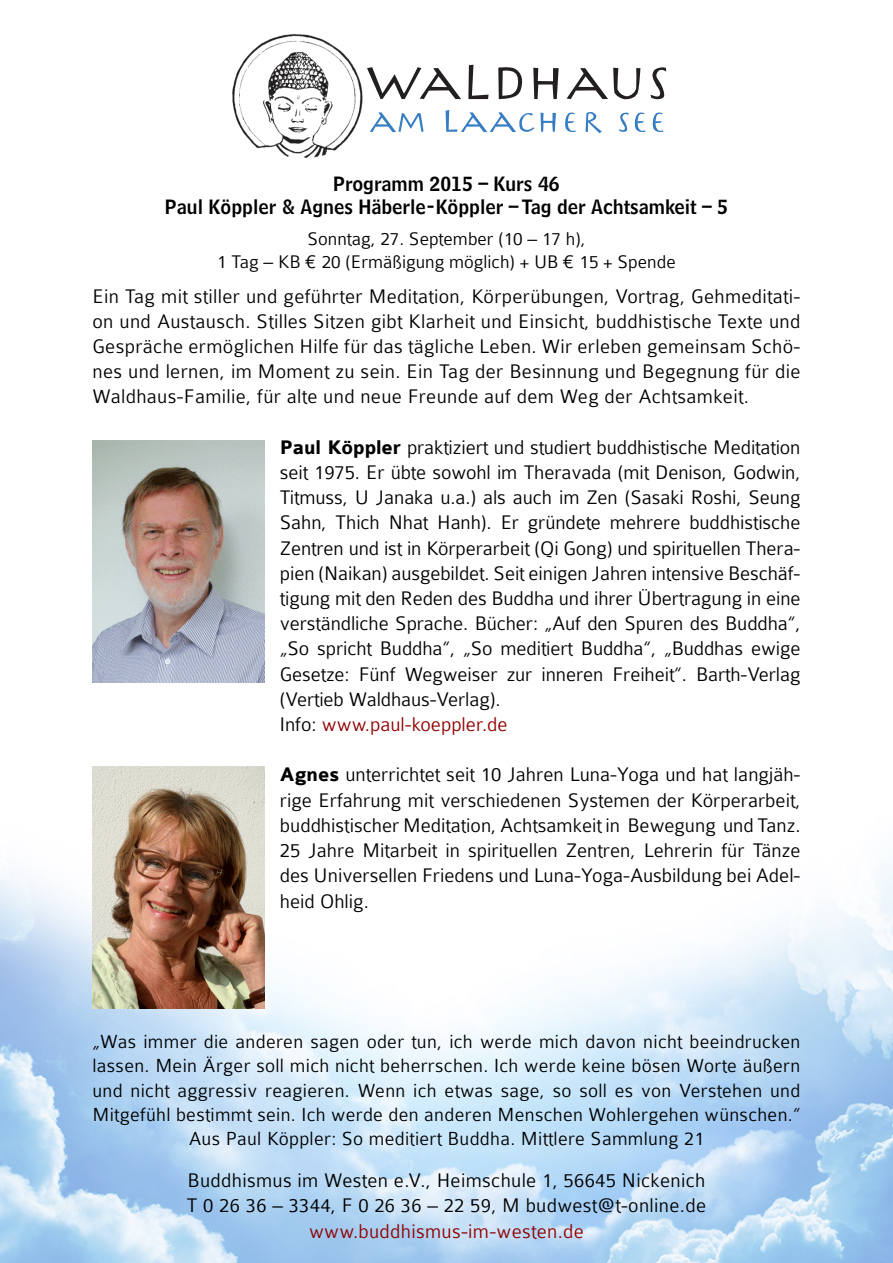
<style>
.page{position:relative;width:893px;height:1263px;background:#fff}
.page>*{position:absolute;margin:0;border:0;box-sizing:border-box;transform-origin:0 0}
.t1{font:300 21px/25.2px "Colaborate";letter-spacing:.015em;color:#000;text-align:justify}
.t2{font:300 21px "Colaborate";color:#8f0000}
.t3{font:300 20.25px/24.3px "Colaborate";letter-spacing:.015em;color:#000;text-align:center}
.t4{font:19.5px/23.4px "Bell Centennial Name And Number";color:#000;text-align:center}
.t5{font:300 19.5px/23.4px "Colaborate";color:#000;text-align:center}
.s1{font-weight:700}
.s2{color:#000}
.s3{color:#8f0000}
</style>
<div class="page">
<img style="left:0;top:865px;width:893px;height:398px">
<img style="left:232px;top:34px;width:131px;height:124px">
<svg style="left:468px;top:65px;width:20px;height:34px"></svg>
<svg style="left:533px;top:68px;width:26px;height:31px"></svg>
<svg style="left:650px;top:67px;width:16px;height:33px"></svg>
<svg style="left:367px;top:67px;width:94px;height:32px"></svg>
<svg style="left:498px;top:67px;width:25px;height:32px"></svg>
<svg style="left:567px;top:68px;width:73px;height:31px"></svg>
<svg style="left:565px;top:112px;width:11px;height:20px"></svg>
<svg style="left:541px;top:113px;width:15px;height:19px"></svg>
<svg style="left:619px;top:112px;width:9px;height:20px"></svg>
<svg style="left:652px;top:112px;width:11px;height:20px"></svg>
<svg style="left:634px;top:112px;width:11px;height:20px"></svg>
<svg style="left:370px;top:112px;width:54px;height:20px"></svg>
<svg style="left:446px;top:110px;width:88px;height:22px"></svg>
<svg style="left:585px;top:112px;width:17px;height:21px"></svg>
<img style="left:92px;top:441px;width:173px;height:241px">
<img style="left:92px;top:766px;width:173px;height:242px">
<p class="t4" style="left:165px;top:171px;width:565px">Programm 2015 – Kurs 46<br>Paul Köppler &amp; Agnes Häberle-Köppler – Tag der Achtsamkeit – 5</p>
<p class="t5" style="left:217px;top:227px;width:460px">Sonntag, 27. September (10 – 17 h),<br>1 Tag – KB ¤ 20 (Ermäßigung möglich) + UB ¤ 15 + Spende</p>
<p class="t1" style="left:92px;top:283px;width:710px">Ein Tag mit stiller und geführter Meditation, Körperübungen, Vortrag, Gehmeditati&shy;on und Austausch. Stilles Sitzen gibt Klarheit und Einsicht, buddhistische Texte und Gespräche ermöglichen Hilfe für das tägliche Leben. Wir erleben gemeinsam Schö&shy;nes und lernen, im Moment zu sein. Ein Tag der Besinnung und Begegnung für die Waldhaus-Familie, für alte und neue Freunde auf dem Weg der Achtsamkeit.</p>
<p class="t1" style="left:280px;top:435px;width:522px"><span class="s1">Paul Köppler</span> praktiziert und studiert buddhistische Meditation seit 1975. Er übte sowohl im Theravada (mit Denison, Godwin, Titmuss, U Janaka u.a.) als auch im Zen (Sasaki Roshi, Seung Sahn, Thich Nhat Hanh). Er gründete mehrere buddhistische Zentren und ist in Körperarbeit (Qi Gong) und spirituellen Thera&shy;pien (Naikan) ausgebildet. Seit einigen Jahren intensive Beschäf&shy;tigung mit den Reden des Buddha und ihrer Übertragung in eine verständliche Sprache. Bücher: „Auf den Spuren des Buddha“, „So spricht Buddha“, „So meditiert Buddha“, „Buddhas ewige Gesetze: Fünf Wegweiser zur inneren Freiheit“. Barth-Verlag (Vertieb Waldhaus-Verlag).</p>
<p class="t2" style="left:280px;top:713px;width:229px"><span class="s2">Info:</span> www.paul-koeppler.de</p>
<p class="t1" style="left:280px;top:762px;width:522px"><span class="s1">Agnes</span> unterrichtet seit 10 Jahren Luna-Yoga und hat langjäh&shy;rige Erfahrung mit verschiedenen Systemen der Körperarbeit, buddhistischer Meditation, Achtsamkeit in Bewegung und Tanz.<br>25 Jahre Mitarbeit in spirituellen Zentren, Lehrerin für Tänze des Universellen Friedens und Luna-Yoga-Ausbildung bei Adel&shy;heid Ohlig.</p>
<p class="t3" style="left:92px;top:1029px;width:710px">„Was immer die anderen sagen oder tun, ich werde mich davon nicht beeindrucken lassen. Mein Ärger soll mich nicht beherrschen. Ich werde keine bösen Worte äußern und nicht aggressiv reagieren. Wenn ich etwas sage, so soll es von Verstehen und Mitgefühl bestimmt sein. Ich werde den anderen Menschen Wohlergehen wünschen.“ Aus Paul Köppler: So meditiert Buddha. Mittlere Sammlung 21</p>
<p class="t1" style="left:187px;top:1168px;width:521px;text-align:center">Buddhismus im Westen e.V., Heimschule 1, 56645 Nickenich<br>T 0 26 36 – 3344, F 0 26 36 – 22 59, M budwest@t-online.de <span class="s3">www.buddhismus-im-westen.de</span></p>
</div>
